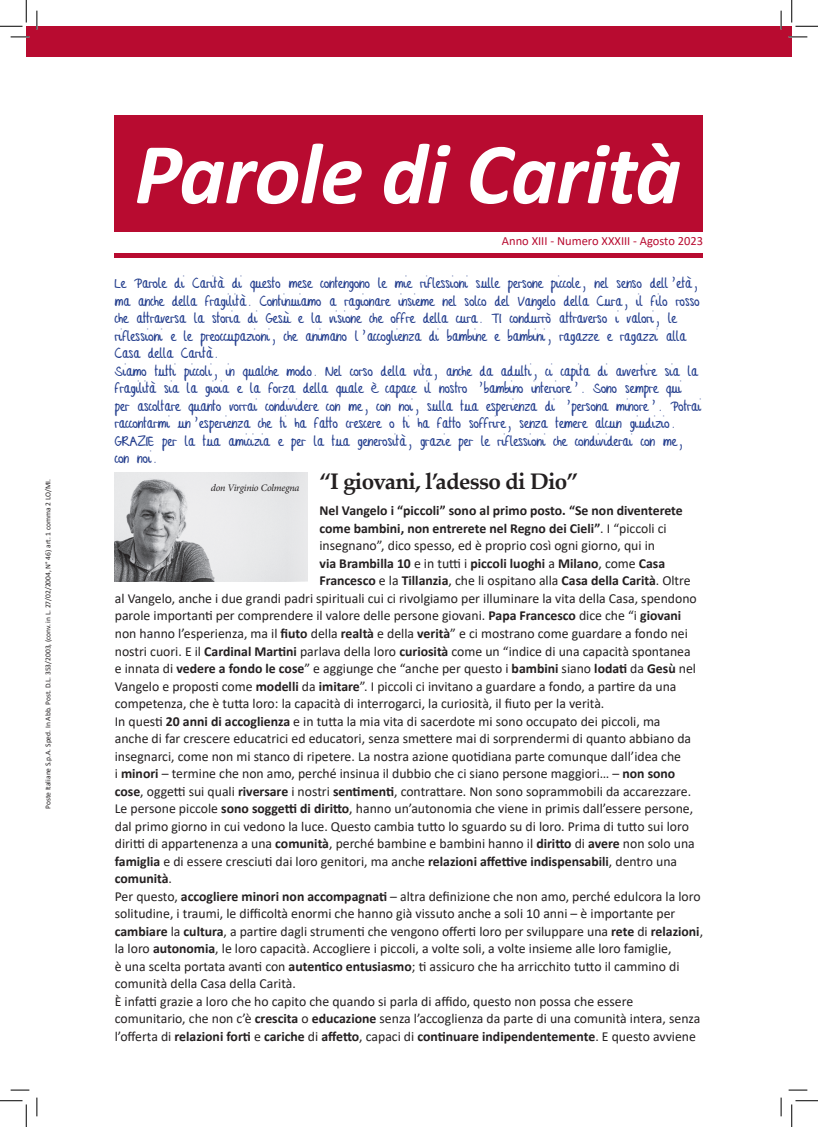
<style>
.page{position:relative;width:818px;height:1127px;background:#fff}
.page>*{position:absolute;margin:0;border:0;box-sizing:border-box;transform-origin:0 0}
.t1{font:italic 700 87.5px "Calibri";letter-spacing:-.01em;color:#fff}
.t2{font:700 22.5px "Palatino Linotype";letter-spacing:-.03em;color:#231f20}
.t3{font:16.25px/17.5px "Sophie";color:#253f8e}
.t4{font:13.75px/17.5px "Calibri";color:#231f20}
.t5{font:700 13.75px/17.5px "Calibri";color:#231f20}
.t6{font:12.5px "Calibri";color:#b80b30}
.t7{font:italic 10px "Minion Pro";letter-spacing:-.02em;color:#231f20}
.t8{font:7.5px "Calibri";color:#231f20}
.s1{font-weight:400}
.s2{font-weight:700}
</style>
<div class="page">
<img style="left:115px;top:472px;width:193px;height:109px">
<div style="left:115px;top:115px;width:588px;height:116px;background:#b80b30"></div>
<div style="left:115px;top:253px;width:588px;height:5px;background:#b80b30"></div>
<div style="left:26px;top:26px;width:766px;height:31px;background:#b80b30"></div>
<svg style="left:11px;top:36px;width:18px;height:2px"></svg>
<svg style="left:788px;top:36px;width:19px;height:2px"></svg>
<svg style="left:11px;top:1089px;width:18px;height:1px"></svg>
<svg style="left:788px;top:1089px;width:19px;height:1px"></svg>
<svg style="left:36px;top:11px;width:2px;height:18px"></svg>
<svg style="left:36px;top:1097px;width:2px;height:18px"></svg>
<svg style="left:780px;top:11px;width:2px;height:18px"></svg>
<svg style="left:780px;top:1097px;width:2px;height:18px"></svg>
<svg style="left:0;top:0;width:27px;height:27px"></svg>
<svg style="left:0;top:1100px;width:27px;height:26px"></svg>
<svg style="left:791px;top:0;width:27px;height:27px"></svg>
<svg style="left:791px;top:1100px;width:27px;height:26px"></svg>
<p class="t8" style="left:43px;top:808px;width:331px;rotate:-90deg">Poste Italiane S.p.A. Sped. In Abb. Post. D.L. 353/2003, (conv. in L. 27/02/2004, N° 46) art. 1 comma 2 LO/MI.</p>
<h1 class="t1" style="left:135px;top:112px;width:548px">Parole di Carità</h1>
<p class="t6" style="left:502px;top:232px;width:203px">Anno XIII - Numero XXXIII - Agosto 2023</p>
<p class="t3" style="left:115px;top:276px;width:588px">Le Parole di Carità di questo mese contengono le mie riflessioni sulle persone piccole, nel senso dell’età, ma anche della fragilità. Continuiamo a ragionare insieme nel solco del Vangelo della Cura, il filo rosso che attraversa la storia di Gesù e la visione che offre della cura. TI condurrò attraverso i valori, le riflessioni e le preoccupazioni, che animano l’accoglienza di bambine e bambini, ragazze e ragazzi alla Casa della Carità.<br>Siamo tutti piccoli, in qualche modo. Nel corso della vita, anche da adulti, ci capita di avvertire sia la fragilità sia la gioia e la forza della quale è capace il nostro “bambino interiore”. Sono sempre qui<br>per ascoltare quanto vorrai condividere con me, con noi, sulla tua esperienza di “persona minore”. Potrai raccontarmi un’esperienza che ti ha fatto crescere o ti ha fatto soffrire, senza temere alcun giudizio.<br>GRAZIE per la tua amicizia e per la tua generosità, grazie per le riflessioni che condividerai con me, con noi.</p>
<p class="t7" style="left:211px;top:480px;width:90px">don Virginio Colmegna</p>
<h2 class="t2" style="left:319px;top:465px;width:260px">“I giovani, l’adesso di Dio”</h2>
<p class="t5" style="left:319px;top:501px;width:373px">Nel Vangelo i “piccoli” sono al primo posto. “Se non diventerete come bambini, non entrerete nel Regno dei Cieli”<span class="s1">. I “piccoli ci insegnano”, dico spesso, ed è proprio così ogni giorno, qui in<br></span>via Brambilla 10 <span class="s1">e in tutti i</span> piccoli luoghi <span class="s1">a</span> Milano<span class="s1">, come</span> Casa Francesco <span class="s1">e la</span> Tillanzia<span class="s1">, che li ospitano alla</span> Casa della Carità<span class="s1">. Oltre</span></p>
<p class="t4" style="left:115px;top:589px;width:590px">al Vangelo, anche i due grandi padri spirituali cui ci rivolgiamo per illuminare la vita della Casa, spendono parole importanti per comprendere il valore delle persone giovani. <span class="s2">Papa Francesco</span> dice che “i <span class="s2">giovani </span>non hanno l’esperienza, ma il <span class="s2">fiuto</span> della <span class="s2">realtà</span> e della <span class="s2">verità</span>” e ci mostrano come guardare a fondo nei nostri cuori. E il <span class="s2">Cardinal Martini</span> parlava della loro <span class="s2">curiosità</span> come un “indice di una capacità spontanea<br>e innata di <span class="s2">vedere a fondo le cose</span>” e aggiunge che “anche per questo i <span class="s2">bambini</span> siano <span class="s2">lodati</span> da <span class="s2">Gesù</span> nel Vangelo e proposti come <span class="s2">modelli</span> da <span class="s2">imitare</span>”. I piccoli ci invitano a guardare a fondo, a partire da una competenza, che è tutta loro: la capacità di interrogarci, la curiosità, il fiuto per la verità.<br>In questi <span class="s2">20 anni di accoglienza</span> e in tutta la mia vita di sacerdote mi sono occupato dei piccoli, ma<br>anche di far crescere educatrici ed educatori, senza smettere mai di sorprendermi di quanto abbiano da insegnarci, come non mi stanco di ripetere. La nostra azione quotidiana parte comunque dall’idea che<br>i <span class="s2">minori</span> – termine che non amo, perché insinua il dubbio che ci siano persone maggiori… – <span class="s2">non sono cose</span>, oggetti sui quali <span class="s2">riversare</span> i nostri <span class="s2">sentimenti</span>, contrattare. Non sono soprammobili da accarezzare.<br>Le persone piccole <span class="s2">sono soggetti di diritto</span>, hanno un’autonomia che viene in primis dall’essere persone, dal primo giorno in cui vedono la luce. Questo cambia tutto lo sguardo su di loro. Prima di tutto sui loro diritti di appartenenza a una <span class="s2">comunità</span>, perché bambine e bambini hanno il <span class="s2">diritto</span> di <span class="s2">avere</span> non solo una <span class="s2">famiglia</span> e di essere cresciuti dai loro genitori, ma anche <span class="s2">relazioni affettive indispensabili</span>, dentro una <span class="s2">comunità</span>.<br>Per questo, <span class="s2">accogliere minori non accompagnati</span> – altra definizione che non amo, perché edulcora la loro solitudine, i traumi, le difficoltà enormi che hanno già vissuto anche a soli 10 anni – è importante per <span class="s2">cambiare</span> la <span class="s2">cultura</span>, a partire dagli strumenti che vengono offerti loro per sviluppare una <span class="s2">rete</span> di <span class="s2">relazioni</span>, la loro <span class="s2">autonomia</span>, le loro capacità. Accogliere i piccoli, a volte soli, a volte insieme alle loro famiglie,<br>è una scelta portata avanti con <span class="s2">autentico entusiasmo</span>; ti assicuro che ha arricchito tutto il cammino di comunità della Casa della Carità.<br>È infatti grazie a loro che ho capito che quando si parla di affido, questo non possa che essere comunitario, che non c’è <span class="s2">crescita</span> o <span class="s2">educazione</span> senza l’accoglienza da parte di una comunità intera, senza l’offerta di <span class="s2">relazioni forti</span> e <span class="s2">cariche</span> di <span class="s2">affetto</span>, capaci di <span class="s2">continuare indipendentemente</span>. E questo avviene</p>
</div>
